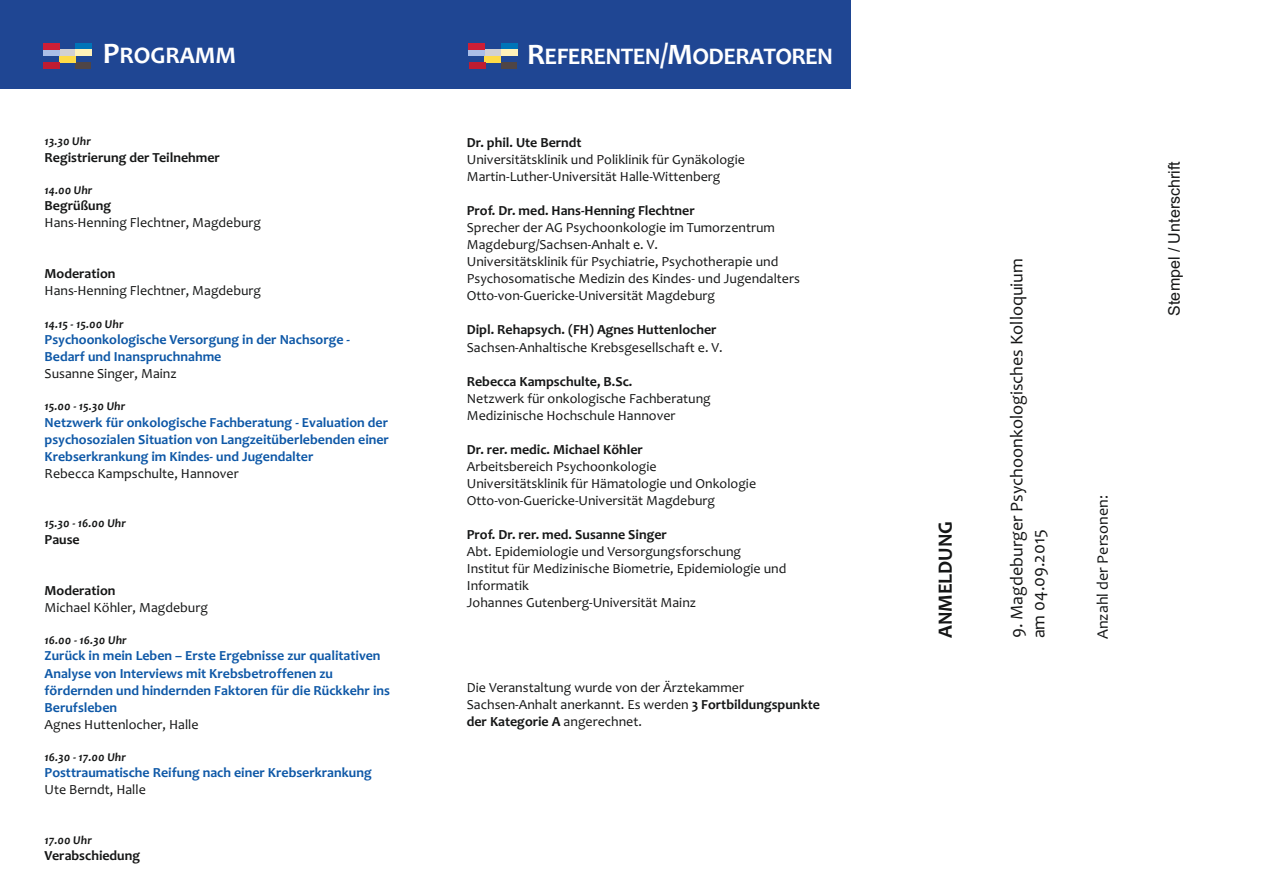
<style>
.page{position:relative;width:1263px;height:893px;background:#fff}
.page>*{position:absolute;margin:0;border:0;box-sizing:border-box;transform-origin:0 0}
.t1{font:700 24px "Candara";letter-spacing:-.025em;color:#fff}
.t2{font:700 24px "Candara";color:#fff}
.t3{font:700 20.4px "Candara";color:#151616}
.t4{font:18px/21.9px "Candara";color:#151616}
.t5{font:16.05px "Arial";color:#151616}
.t6{font:16.05px "Candara";color:#151616}
.t7{font:13.95px/17.1px "Candara";color:#151616}
.t8{font:700 13.95px/17.1px "Candara";color:#0e58a7}
.t9{font:700 13.95px "Candara";color:#151616}
.t10{font:italic 700 12px "Candara";color:#151616}
.s1{font-size:30px}
.s2{font-weight:700}
</style>
<div class="page">
<div style="left:0;top:0;width:850px;height:89px;background:#1f4693"></div>
<div style="left:501px;top:43px;width:16px;height:7px;background:#0074b8"></div>
<div style="left:501px;top:63px;width:15px;height:6px;background:#4f4546"></div>
<div style="left:485px;top:50px;width:16px;height:6px;background:#d3d1d2"></div>
<div style="left:469px;top:50px;width:16px;height:6px;background:#aabee7"></div>
<div style="left:485px;top:56px;width:16px;height:7px;background:#fedb48"></div>
<div style="left:469px;top:63px;width:16px;height:6px;background:#bf1c32"></div>
<div style="left:469px;top:43px;width:16px;height:7px;background:#cd1e36"></div>
<div style="left:501px;top:50px;width:16px;height:6px;background:#fff2b9"></div>
<div style="left:75px;top:43px;width:17px;height:7px;background:#0074b8"></div>
<div style="left:76px;top:63px;width:15px;height:6px;background:#4f4546"></div>
<div style="left:59px;top:50px;width:16px;height:6px;background:#d3d1d2"></div>
<div style="left:43px;top:50px;width:16px;height:6px;background:#aabee7"></div>
<div style="left:59px;top:56px;width:16px;height:7px;background:#fedb48"></div>
<div style="left:44px;top:63px;width:16px;height:6px;background:#bf1c32"></div>
<div style="left:43px;top:43px;width:16px;height:7px;background:#cd1e36"></div>
<div style="left:75px;top:50px;width:17px;height:6px;background:#fff2b9"></div>
<h1 class="t2" style="left:103px;top:46px;width:135px"><span class="s1">P</span>ROGRAMM</h1>
<h1 class="t1" style="left:527px;top:47px;width:307px"><span class="s1">R</span>EFERENTEN<span class="s1">/M</span>ODERATOREN</h1>
<p class="t10" style="left:45px;top:136px;width:48px">13.30 Uhr</p>
<p class="t9" style="left:45px;top:151px;width:177px">Registrierung der Teilnehmer</p>
<p class="t10" style="left:45px;top:185px;width:49px">14.00 Uhr</p>
<p class="t9" style="left:45px;top:200px;width:68px">Begrüßung</p>
<p class="t7" style="left:45px;top:216px;width:218px">Hans-Henning Flechtner, Magdeburg</p>
<p class="t9" style="left:45px;top:268px;width:72px">Moderation</p>
<p class="t7" style="left:45px;top:284px;width:218px">Hans-Henning Flechtner, Magdeburg</p>
<p class="t10" style="left:45px;top:319px;width:80px">14.15 - 15.00 Uhr</p>
<p class="t7" style="left:45px;top:366px;width:134px">Susanne Singer, Mainz</p>
<p class="t10" style="left:45px;top:402px;width:82px">15.00 - 15.30 Uhr</p>
<p class="t8" style="left:45px;top:332px;width:307px">Psychoonkologische Versorgung in der Nachsorge -<br>Bedarf und Inanspruchnahme</p>
<p class="t8" style="left:45px;top:415px;width:346px;text-align:justify">Netzwerk für onkologische Fachberatung - Evaluation der psychosozialen Situation von Langzeitüberlebenden einer Krebserkrankung im Kindes- und Jugendalter</p>
<p class="t7" style="left:45px;top:466px;width:196px">Rebecca Kampschulte, Hannover</p>
<p class="t10" style="left:45px;top:518px;width:83px">15.30 - 16.00 Uhr</p>
<p class="t9" style="left:45px;top:533px;width:37px">Pause</p>
<p class="t9" style="left:45px;top:585px;width:72px">Moderation</p>
<p class="t7" style="left:45px;top:600px;width:165px">Michael Köhler, Magdeburg</p>
<p class="t10" style="left:45px;top:635px;width:83px">16.00 - 16.30 Uhr</p>
<p class="t8" style="left:45px;top:649px;width:347px">Zurück in mein Leben – Erste Ergebnisse zur qualitativen Analyse von Interviews mit Krebsbetroffenen zu fördernden und hindernden Faktoren für die Rückkehr ins Berufsleben</p>
<p class="t7" style="left:45px;top:717px;width:156px">Agnes Huttenlocher, Halle</p>
<p class="t10" style="left:45px;top:752px;width:83px">16.30 - 17.00 Uhr</p>
<p class="t7" style="left:45px;top:783px;width:103px">Ute Berndt, Halle</p>
<p class="t10" style="left:45px;top:835px;width:49px">17.00 Uhr</p>
<p class="t9" style="left:45px;top:850px;width:97px">Verabschiedung</p>
<p class="t8" style="left:45px;top:766px;width:329px">Posttraumatische Reifung nach einer Krebserkrankung</p>
<p class="t9" style="left:467px;top:137px;width:116px">Dr. phil. Ute Berndt</p>
<p class="t7" style="left:467px;top:152px;width:280px">Universitätsklinik und Poliklinik für Gynäkologie<br>Martin-Luther-Universität Halle-Wittenberg</p>
<p class="t9" style="left:467px;top:205px;width:229px">Prof. Dr. med. Hans-Henning Flechtner</p>
<p class="t7" style="left:467px;top:221px;width:335px">Sprecher der AG Psychoonkologie im Tumorzentrum Magdeburg/Sachsen-Anhalt e. V.<br>Universitätsklinik für Psychiatrie, Psychotherapie und Psychosomatische Medizin des Kindes- und Jugendalters Otto-von-Guericke-Universität Magdeburg</p>
<p class="t9" style="left:467px;top:324px;width:251px">Dipl. Rehapsych. (FH) Agnes Huttenlocher</p>
<p class="t7" style="left:467px;top:340px;width:257px">Sachsen-Anhaltische Krebsgesellschaft e. V.</p>
<p class="t9" style="left:467px;top:375px;width:167px">Rebecca Kampschulte, B.Sc.</p>
<p class="t7" style="left:467px;top:391px;width:245px">Netzwerk für onkologische Fachberatung<br>Medizinische Hochschule Hannover</p>
<p class="t9" style="left:467px;top:444px;width:178px">Dr. rer. medic. Michael Köhler</p>
<p class="t7" style="left:467px;top:459px;width:291px">Arbeitsbereich Psychoonkologie<br>Universitätsklinik für Hämatologie und Onkologie<br>Otto-von-Guericke-Universität Magdeburg</p>
<p class="t9" style="left:467px;top:529px;width:202px">Prof. Dr. rer. med. Susanne Singer</p>
<p class="t7" style="left:467px;top:544px;width:321px">Abt. Epidemiologie und Versorgungsforschung Institut für Medizinische Biometrie, Epidemiologie und Informatik<br>Johannes Gutenberg-Universität Mainz</p>
<p class="t7" style="left:467px;top:680px;width:355px">Die Veranstaltung wurde von der Ärztekammer<br>Sachsen-Anhalt anerkannt. Es werden <span class="s2">3 Fortbildungspunkte der Kategorie A</span> angerechnet.</p>
<h2 class="t3" style="left:937px;top:638px;width:119px;rotate:-90deg">ANMELDUNG</h2>
<p class="t4" style="left:1007px;top:638px;width:382px;rotate:-90deg">9. Magdeburger Psychoonkologisches Kolloquium am 04.09.2015</p>
<p class="t6" style="left:1096px;top:639px;width:146px;rotate:-90deg">Anzahl der Personen:</p>
<p class="t5" style="left:1168px;top:315px;width:156px;rotate:-90deg">Stempel / Unterschrift</p>
</div>
